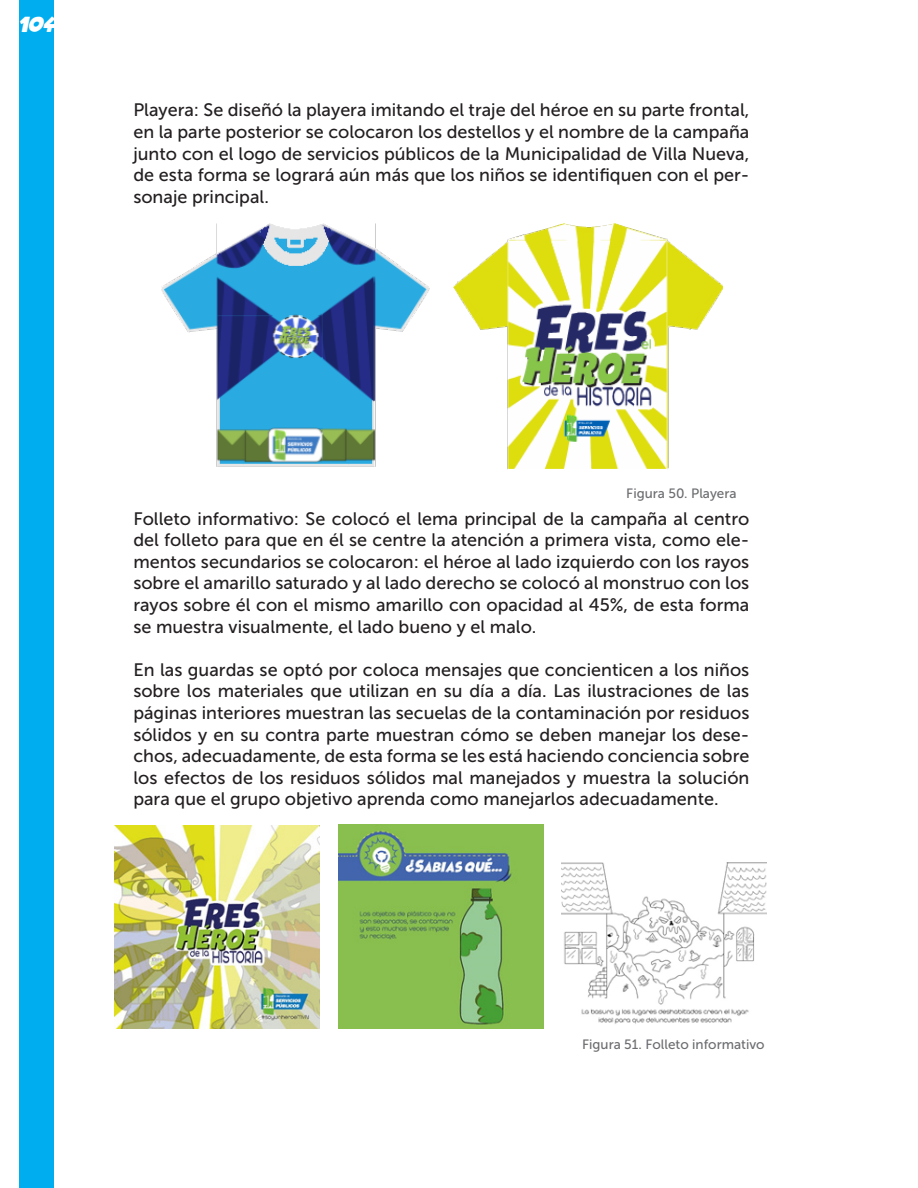
<style>
.page{position:relative;width:918px;height:1188px;background:#fff}
.page>*{position:absolute;margin:0;border:0;box-sizing:border-box;transform-origin:0 0}
.t1{font:18px/21.6px "Museo Sans 500";color:#231f20;text-align:justify}
.t2{font:13.5px "Museo Sans 500";color:#6c6d70}
.t3{font:12px "Heroes Legend";color:#fff}
</style>
<div class="page">
<div style="left:19px;top:561px;width:35px;height:59px;background:#00aeef"></div>
<div style="left:19px;top:0;width:35px;height:566px;background:#00aeef"></div>
<div style="left:19px;top:621px;width:35px;height:567px;background:#00aeef"></div>
<img style="left:162px;top:224px;width:268px;height:243px">
<img style="left:454px;top:224px;width:269px;height:245px">
<img style="left:115px;top:826px;width:204px;height:203px">
<img style="left:338px;top:824px;width:205px;height:205px">
<img style="left:562px;top:862px;width:205px;height:162px">
<p class="t3" style="left:18px;top:20px;width:37px">104</p>
<p class="t1" style="left:133px;top:99px;width:618px">Playera: Se diseñó la playera imitando el traje del héroe en su parte frontal, en la parte posterior se colocaron los destellos y el nombre de la campaña junto con el logo de servicios públicos de la Municipalidad de Villa Nueva, de esta forma se logrará aún más que los niños se identifiquen con el per&shy;sonaje principal.</p>
<p class="t2" style="left:626px;top:486px;width:112px">Figura 50. Playera</p>
<p class="t1" style="left:133px;top:508px;width:618px">Folleto informativo: Se colocó el lema principal de la campaña al centro del folleto para que en él se centre la atención a primera vista, como ele&shy;mentos secundarios se colocaron: el héroe al lado izquierdo con los rayos sobre el amarillo saturado y al lado derecho se colocó al monstruo con los rayos sobre él con el mismo amarillo con opacidad al 45%, de esta forma se muestra visualmente, el lado bueno y el malo.</p>
<p class="t1" style="left:133px;top:659px;width:618px">En las guardas se optó por coloca mensajes que concienticen a los niños sobre los materiales que utilizan en su día a día. Las ilustraciones de las páginas interiores muestran las secuelas de la contaminación por residuos sólidos y en su contra parte muestran cómo se deben manejar los dese&shy;chos, adecuadamente, de esta forma se les está haciendo conciencia sobre los efectos de los residuos sólidos mal manejados y muestra la solución para que el grupo objetivo aprenda como manejarlos adecuadamente.</p>
<p class="t2" style="left:582px;top:1037px;width:184px">Figura 51. Folleto informativo</p>
</div>
